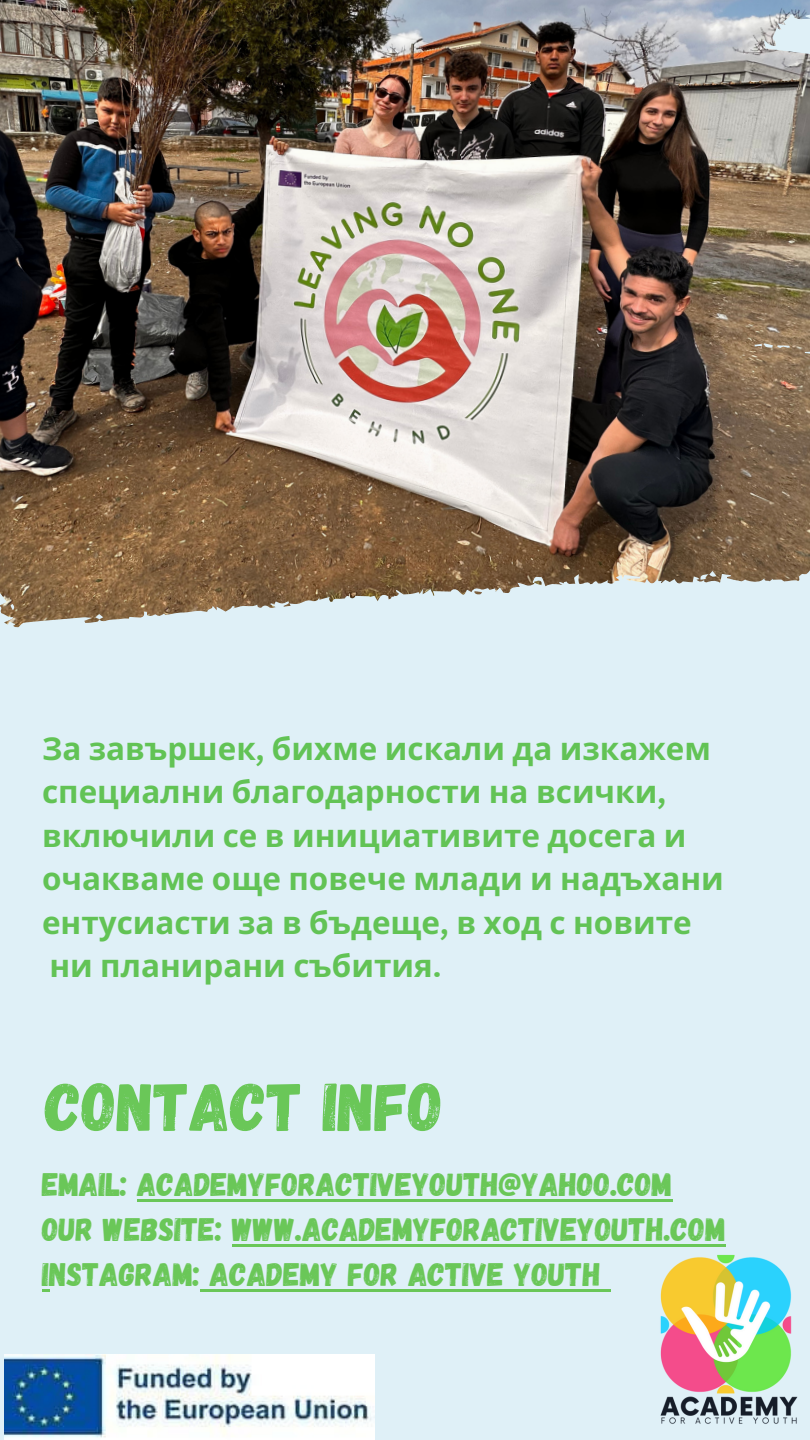
<style>
.page{position:relative;width:810px;height:1440px;background:#fff}
.page>*{position:absolute;margin:0;border:0;box-sizing:border-box;transform-origin:0 0}
.t1{font:67.8px "Gagalin";color:#6ac758}
.t2{font:32.5px "Gagalin";color:#6ac758}
.t3{font:700 31.5px/43.5px "Noto Sans";color:#62c355}
.s1{font-family:"Canva Sans"}
</style>
<div class="page">
<img style="left:0;top:0;width:810px;height:1440px">
<img style="left:764px;top:0;width:46px;height:228px">
<img style="left:630px;top:1241px;width:180px;height:199px">
<img style="left:4px;top:1354px;width:370px;height:86px">
<hr style="left:137px;top:1199px;width:535px;height:3px;background:#6ac758">
<hr style="left:232px;top:1244px;width:494px;height:3px;background:#6ac758">
<svg style="left:42px;top:1289px;width:7px;height:3px"></svg>
<hr style="left:200px;top:1289px;width:401px;height:3px;background:#6ac758">
<svg style="left:601px;top:1289px;width:10px;height:3px"></svg>
<p class="t3" style="left:42px;top:726px;width:683px">За завършек<span class="s1">,</span> бихме искали да изкажем специални благодарности на всички<span class="s1">, </span>включили се в инициативите досега и очакваме още повече млади и надъхани ентусиасти за в бъдеще<span class="s1">,</span> в ход с новите ни планирани събития<span class="s1">.</span></p>
<p class="t1" style="left:45px;top:1063px;width:400px">CONTACT INFO</p>
<p class="t2" style="left:42px;top:1164px;width:632px">EMAIL: ACADEMYFORACTIVEYOUTH@YAHOO.COM</p>
<p class="t2" style="left:42px;top:1209px;width:685px">OUR WEBSITE: WWW.ACADEMYFORACTIVEYOUTH.COM</p>
<p class="t2" style="left:42px;top:1254px;width:560px">INSTAGRAM: ACADEMY FOR ACTIVE YOUTH</p>
</div>
